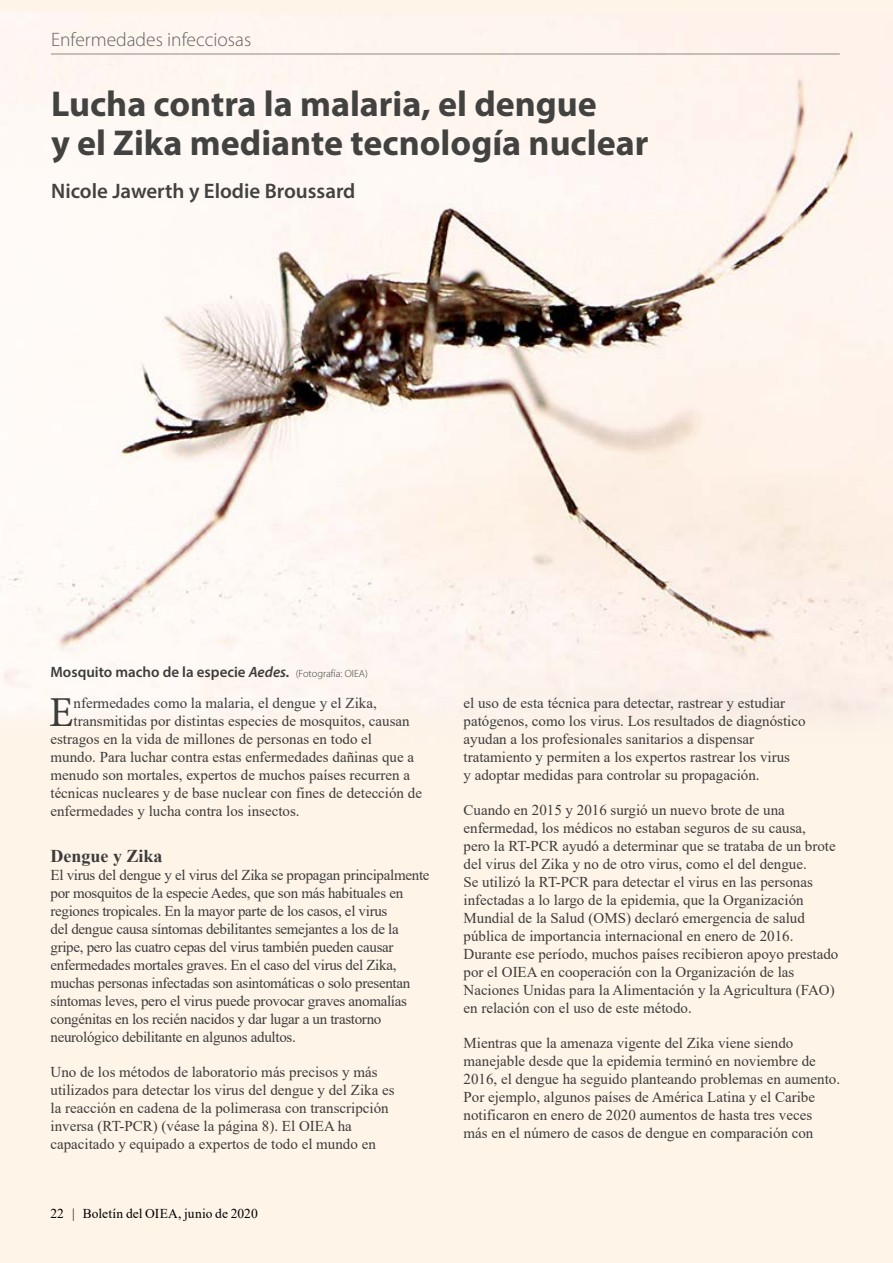
<style>
.page{position:relative;width:893px;height:1263px;background:#fef4e8}
.page>*{position:absolute;margin:0;border:0;box-sizing:border-box;transform-origin:0 0}
.t1{font:42.75px "Minion Pro";color:#3c3c3b}
.t2{font:700 36px/39px "Myriad Pro";color:#424241}
.t3{font:600 21px "Myriad Pro";color:#424241}
.t4{font:300 19.5px "Myriad Pro";color:#646363}
.t5{font:700 18px "Times New Roman";color:#3c3c3b}
.t6{font:15px/18px "Times New Roman";color:#3c3c3b}
.t7{font:15px/18px "Times New Roman";letter-spacing:-.02em;color:#3c3c3b}
.t8{font:600 15px "Myriad Pro";color:#3c3c3b}
.t9{font:13.5px "Times New Roman";letter-spacing:.005em;color:#000}
.s1{font-style:italic}
.s2{font-weight:300;font-size:10.5px}
</style>
<div class="page">
<img style="left:0;top:11px;width:893px;height:704px">
<hr style="left:51px;top:54px;width:789px;height:1px;background:#646363">
<h3 class="t4" style="left:51px;top:28px;width:202px">Enfermedades infecciosas</h3>
<h2 class="t2" style="left:51px;top:83px;width:599px">Lucha contra la malaria, el dengue<br>y el Zika mediante tecnología nuclear</h2>
<h3 class="t3" style="left:51px;top:177px;width:306px">Nicole Jawerth y Elodie Broussard</h3>
<p class="t8" style="left:50px;top:662px;width:319px">Mosquito macho de la especie <span class="s1">Aedes.</span> <span class="s2">(Fotografía: OIEA)</span></p>
<h1 class="t1" style="left:49px;top:683px;width:26px">E</h1>
<p class="t6" style="left:74px;top:693px;width:305px">nfermedades como la malaria, el dengue y el Zika,</p>
<p class="t6" style="left:74px;top:711px;width:338px">transmitidas por distintas especies de mosquitos, causan</p>
<p class="t6" style="left:50px;top:729px;width:323px">estragos en la vida de millones de personas en todo el</p>
<p class="t6" style="left:50px;top:747px;width:365px">mundo. Para luchar contra estas enfermedades dañinas que a</p>
<p class="t6" style="left:50px;top:765px;width:361px">menudo son mortales, expertos de muchos países recurren a</p>
<p class="t6" style="left:50px;top:783px;width:373px">técnicas nucleares y de base nuclear con fines de detección de</p>
<p class="t6" style="left:50px;top:801px;width:251px">enfermedades y lucha contra los insectos.</p>
<p class="t5" style="left:50px;top:843px;width:114px">Dengue y Zika</p>
<p class="t7" style="left:50px;top:866px;width:381px">El virus del dengue y el virus del Zika se propagan principalmente por mosquitos de la especie Aedes, que son más habituales en regiones tropicales. En la mayor parte de los casos, el virus<br>del dengue causa síntomas debilitantes semejantes a los de la gripe, pero las cuatro cepas del virus también pueden causar enfermedades mortales graves. En el caso del virus del Zika, muchas personas infectadas son asintomáticas o solo presentan síntomas leves, pero el virus puede provocar graves anomalías congénitas en los recién nacidos y dar lugar a un trastorno neurológico debilitante en algunos adultos.</p>
<p class="t6" style="left:50px;top:1063px;width:346px">Uno de los métodos de laboratorio más precisos y más utilizados para detectar los virus del dengue y del Zika es la reacción en cadena de la polimerasa con transcripción inversa (RT-PCR) (véase la página 8). El OIEA ha capacitado y equipado a expertos de todo el mundo en</p>
<p class="t9" style="left:50px;top:1204px;width:209px">22 | Boletín del OIEA, junio de 2020</p>
<p class="t6" style="left:463px;top:693px;width:344px">el uso de esta técnica para detectar, rastrear y estudiar patógenos, como los virus. Los resultados de diagnóstico ayudan a los profesionales sanitarios a dispensar tratamiento y permiten a los expertos rastrear los virus<br>y adoptar medidas para controlar su propagación.</p>
<p class="t6" style="left:463px;top:800px;width:376px">Cuando en 2015 y 2016 surgió un nuevo brote de una enfermedad, los médicos no estaban seguros de su causa,<br>pero la RT-PCR ayudó a determinar que se trataba de un brote del virus del Zika y no de otro virus, como el del dengue.<br>Se utilizó la RT-PCR para detectar el virus en las personas infectadas a lo largo de la epidemia, que la Organización Mundial de la Salud (OMS) declaró emergencia de salud pública de importancia internacional en enero de 2016.<br>Durante ese período, muchos países recibieron apoyo prestado por el OIEA en cooperación con la Organización de las Naciones Unidas para la Alimentación y la Agricultura (FAO) en relación con el uso de este método.</p>
<p class="t6" style="left:463px;top:1033px;width:378px">Mientras que la amenaza vigente del Zika viene siendo manejable desde que la epidemia terminó en noviembre de 2016, el dengue ha seguido planteando problemas en aumento.<br>Por ejemplo, algunos países de América Latina y el Caribe notificaron en enero de 2020 aumentos de hasta tres veces<br>más en el número de casos de dengue en comparación con</p>
</div>
